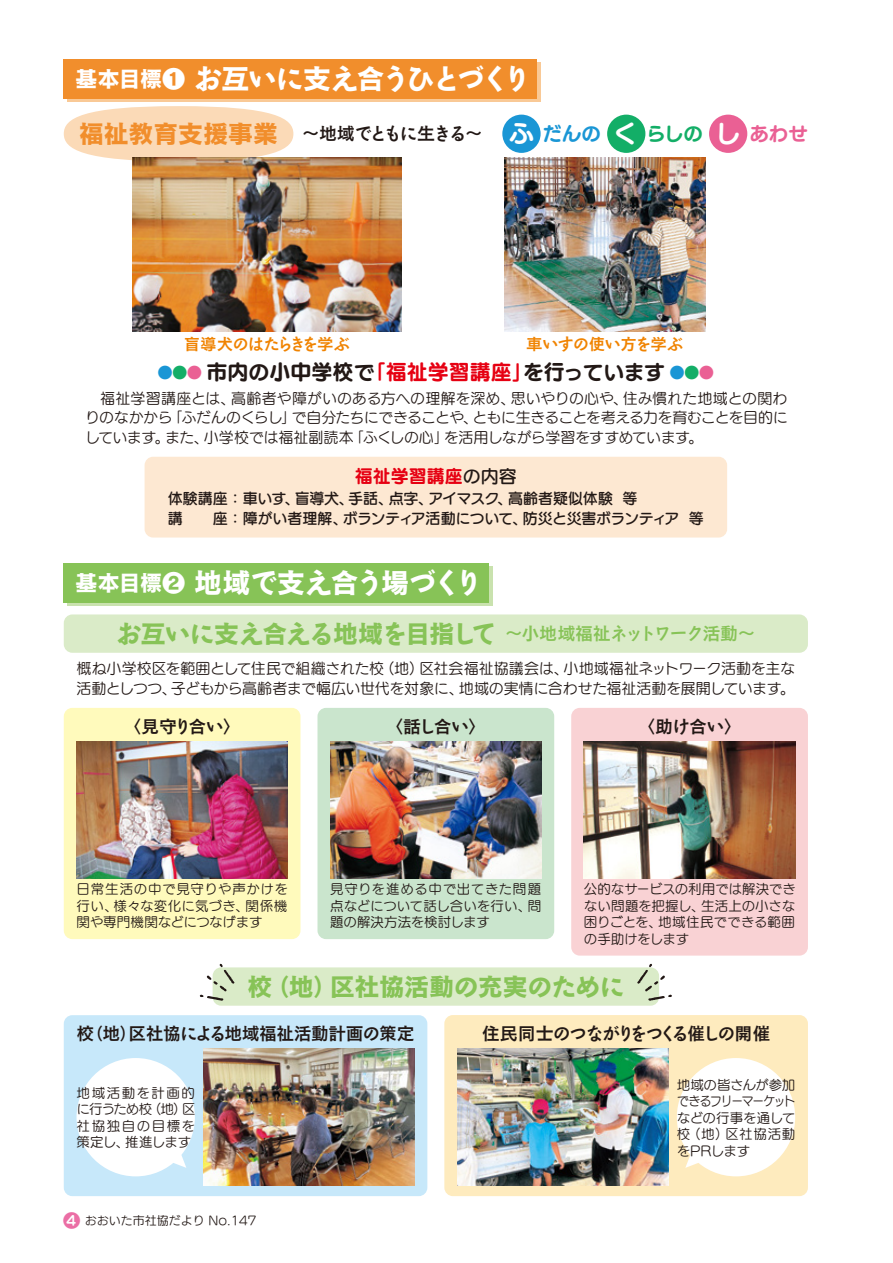
<style>
.page{position:relative;width:893px;height:1263px;background:#fff}
.page>*{position:absolute;margin:0;border:0;box-sizing:border-box;transform-origin:0 0}
.t1{font:28.5px "Cezanne Bokutoh Pro B";letter-spacing:-.075em;color:#fff}
.t2{font:25.5px "Cezanne Bokutoh Pro B";letter-spacing:-.05em;color:#87c357}
.t3{font:25.5px "UD Marugo Small Pr 6 N B";color:#fff}
.t4{font:25.5px "Cezanne Bokutoh Pro B";letter-spacing:-.025em;color:#f18e2c}
.t5{font:21px "UD Marugo Small Pr 6 N B";color:#221815}
.t6{font:18px "Cezanne Bokutoh Pro DB";letter-spacing:-.025em;color:#221815}
.t7{font:18px "Cezanne Bokutoh Pro DB";letter-spacing:-.065em;color:#221815}
.t8{font:18px "Cezanne Bokutoh Pro DB";letter-spacing:-.1em;color:#221815}
.t9{font:18px "Cezanne Bokutoh Pro DB";letter-spacing:-.115em;color:#221815}
.t10{font:18px "UD Marugo Small Pr 6 N B";color:#e60012}
.t11{font:16.5px "Cezanne Bokutoh Pro DB";letter-spacing:-.04em;color:#f08300}
.t12{font:15px/19.5px "UD Marugo Small Pr 6 N M";letter-spacing:-.025em;color:#221815;text-align:justify}
.t13{font:15px/19.5px "UD Marugo Small Pr 6 N DB";letter-spacing:-.02em;color:#221815}
.t14{font:13.5px/16.5px "UD Marugo Small Pr 6 N M";color:#221815;text-align:justify}
.t15{font:12px "UD Marugo Small Pr 6 N M";color:#221815}
.s1{font-size:22.5px}
.s2{font-size:19.5px;color:#1a96d5}
.s3{font-size:19.5px;color:#13ae67}
.s4{font-size:19.5px;color:#ea6094}
.s5{font-size:14.7px;color:#1a96d5}
.s6{font-size:14.7px;color:#13ae67}
.s7{font-size:14.7px;color:#ea6094}
.s8{color:#e60012}
.s9{font-family:"UD Marugo Small Pr 6 N DB";color:#221815}
.s10{font-family:"Cezanne Bokutoh Pro DB";font-size:18.15px}
.s11{font-family:"UD Marugo Small Pr 6 N DB";font-size:17.25px;color:#eb6ea5}
</style>
<div class="page">
<div style="left:64px;top:106px;width:229px;height:55px;background:#fbdab7;border-radius:50%"></div>
<img style="left:132px;top:157px;width:270px;height:174px">
<img style="left:504px;top:157px;width:202px;height:174px">
<div style="left:67px;top:63px;width:473px;height:39px;background:#f9c996"></div>
<div style="left:64px;top:59px;width:473px;height:40px;background:#f18e2c"></div>
<div style="left:67px;top:566px;width:425px;height:40px;background:#c9e2ae"></div>
<div style="left:64px;top:563px;width:425px;height:40px;background:#87c357"></div>
<div style="left:64px;top:614px;width:744px;height:39px;background:#daebc8;border-radius:9px"></div>
<div style="left:213px;top:967px;width:446px;height:39px;background:#daebc8;border-radius:9px"></div>
<div style="left:502px;top:115px;width:39px;height:38px;background:#1a96d5;border-radius:50%"></div>
<div style="left:709px;top:115px;width:38px;height:38px;background:#ea6094;border-radius:50%"></div>
<div style="left:607px;top:115px;width:38px;height:38px;background:#13ae67;border-radius:50%"></div>
<div style="left:145px;top:457px;width:582px;height:80px;background:#fde8d2;border-radius:9px"></div>
<div style="left:64px;top:708px;width:236px;height:231px;background:#fffabc;border-radius:9px"></div>
<img style="left:77px;top:742px;width:211px;height:136px">
<div style="left:317px;top:708px;width:237px;height:231px;background:#cae5cd;border-radius:9px"></div>
<img style="left:330px;top:742px;width:211px;height:136px">
<div style="left:571px;top:708px;width:237px;height:247px;background:#f9d2d4;border-radius:9px"></div>
<img style="left:584px;top:742px;width:211px;height:136px">
<div style="left:64px;top:1015px;width:363px;height:181px;background:#c7e8fa;border-radius:9px"></div>
<div style="left:77px;top:1058px;width:118px;height:118px;background:#fff;border-radius:50%"></div>
<svg style="left:168px;top:1149px;width:18px;height:19px"></svg>
<img style="left:203px;top:1049px;width:212px;height:136px">
<div style="left:444px;top:1015px;width:364px;height:181px;background:#feebbe;border-radius:9px"></div>
<div style="left:677px;top:1058px;width:118px;height:118px;background:#fff;border-radius:50%"></div>
<svg style="left:685px;top:1148px;width:20px;height:20px"></svg>
<img style="left:457px;top:1049px;width:211px;height:136px">
<svg style="left:200px;top:964px;width:35px;height:37px"></svg>
<svg style="left:636px;top:964px;width:36px;height:37px"></svg>
<h1 class="t1" style="left:75px;top:61px;width:458px"><span class="s1">基本目標❶</span> お互いに支え合うひとづくり</h1>
<h2 class="t4" style="left:79px;top:117px;width:201px">福祉教育支援事業</h2>
<p class="t9" style="left:302px;top:122px;width:182px">～地域でともに生きる～</p>
<h2 class="t3" style="left:509px;top:119px;width:301px">ふ<span class="s2">だんの</span>く<span class="s3">らしの</span> し<span class="s4">あわせ</span></h2>
<p class="t11" style="left:184px;top:333px;width:168px">盲導犬のはたらきを学ぶ</p>
<p class="t11" style="left:526px;top:333px;width:159px">車いすの使い方を学ぶ</p>
<p class="t12" style="left:85px;top:389px;width:704px">　福祉学習講座とは、高齢者や障がいのある方への理解を深め、思いやりの心や、住み慣れた地域との関わりのなかから「ふだんのくらし」で自分たちにできることや、ともに生きることを考える力を育むことを目的にしています。また、小学校では福祉副読本「ふくしの心」を活用しながら学習をすすめています。</p>
<h3 class="t5" style="left:158px;top:360px;width:557px"><span class="s5">●</span><span class="s6">●</span><span class="s7">●</span> 市内の小中学校で<span class="s8">「福祉学習講座」</span>を行っています <span class="s5">●</span><span class="s6">●</span><span class="s7">●</span></h3>
<p class="t10" style="left:355px;top:466px;width:163px">福祉学習講座<span class="s9">の内容</span></p>
<p class="t13" style="left:168px;top:489px;width:538px">体験講座：車いす、盲導犬、手話、点字、アイマスク、高齢者疑似体験 等<br>講　　座：障がい者理解、ボランティア活動について、防災と災害ボランティア 等</p>
<h1 class="t1" style="left:75px;top:565px;width:409px"><span class="s1">基本目標❷</span> 地域で支え合う場づくり</h1>
<h2 class="t2" style="left:116px;top:617px;width:641px">お互いに支え合える地域を目指して <span class="s10">～小地域福祉ネットワーク活動～</span></h2>
<p class="t12" style="left:77px;top:659px;width:720px">概ね小学校区を範囲として住民で組織された校（地）区社会福祉協議会は、小地域福祉ネットワーク活動を主な活動としつつ、子どもから高齢者まで幅広い世代を対象に、地域の実情に合わせた福祉活動を展開しています。</p>
<p class="t7" style="left:123px;top:715px;width:120px">〈見守り合い〉</p>
<p class="t7" style="left:385px;top:715px;width:103px">〈話し合い〉</p>
<p class="t7" style="left:637px;top:715px;width:106px">〈助け合い〉</p>
<p class="t14" style="left:77px;top:881px;width:213px">日常生活の中で見守りや声かけを行い、様々な変化に気づき、関係機関や専門機関などにつなげます</p>
<p class="t14" style="left:330px;top:881px;width:212px">見守りを進める中で出てきた問題点などについて話し合いを行い、問題の解決方法を検討します</p>
<p class="t14" style="left:584px;top:881px;width:213px">公的なサービスの利用では解決できない問題を把握し、生活上の小さな困りごとを、地域住民でできる範囲の手助けをします</p>
<h2 class="t2" style="left:247px;top:970px;width:379px">校（地）区社協活動の充実のために</h2>
<p class="t6" style="left:77px;top:1022px;width:339px">校（地）区社協による地域福祉活動計画の策定</p>
<p class="t14" style="left:77px;top:1085px;width:121px">地域活動を計画的に行うため校（地）区社協独自の目標を策定し、推進します</p>
<p class="t15" style="left:63px;top:1213px;width:194px"><span class="s11">❹</span> おおいた市社協だより No.147</p>
<p class="t8" style="left:482px;top:1022px;width:290px">住民同士のつながりをつくる催しの開催</p>
<p class="t14" style="left:677px;top:1076px;width:121px">地域の皆さんが参加できるフリーマーケットなどの行事を通して校（地）区社協活動をPRします</p>
</div>
